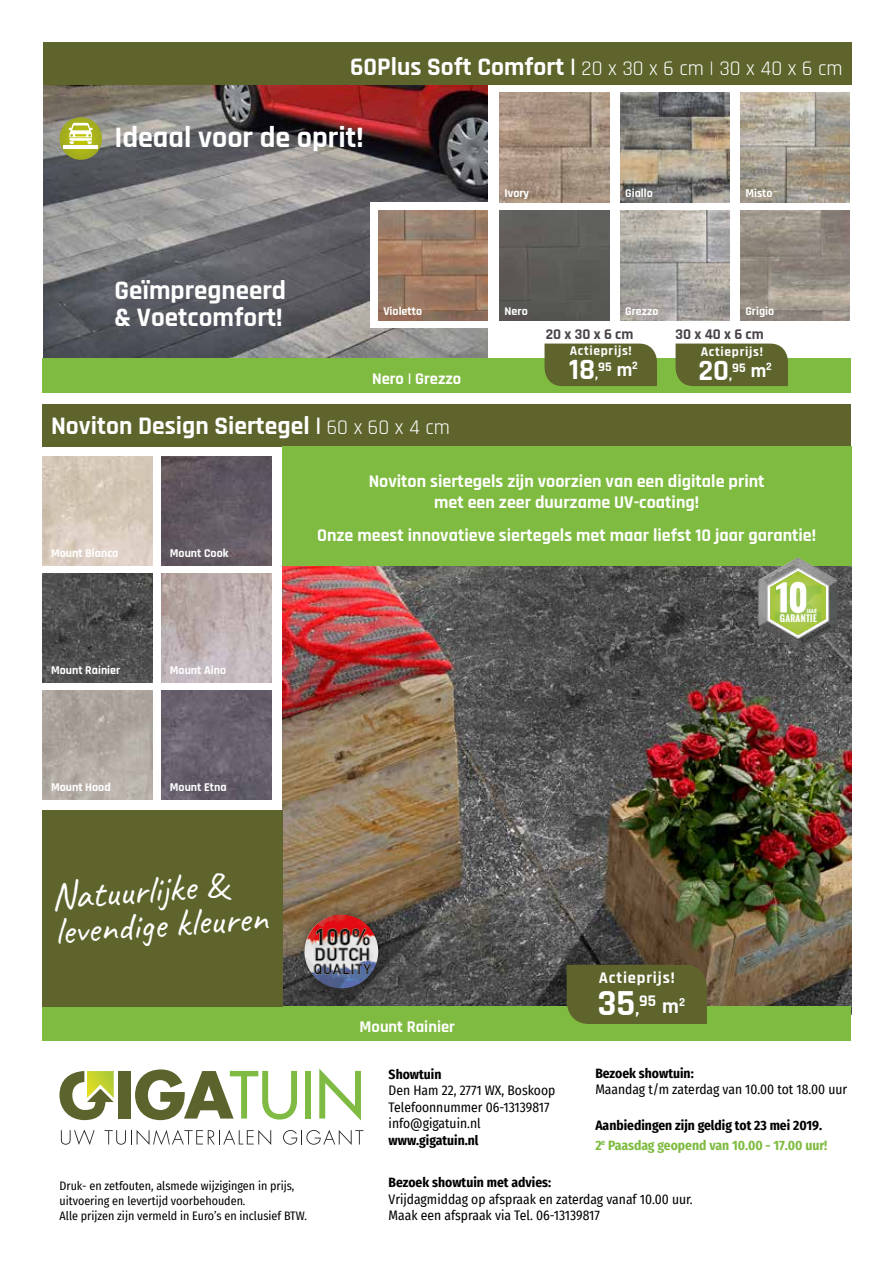
<style>
.page{position:relative;width:893px;height:1263px;background:#fff}
.page>*{position:absolute;margin:0;border:0;box-sizing:border-box;transform-origin:0 0}
.t1{font:38.85px/35.2px "Caveat";color:#fff}
.t2{font:700 37.2px "Rajdhani";color:#fff}
.t3{font:700 30px "Rajdhani";color:#fff}
.t4{font:700 29.85px "Rajdhani";color:#fff}
.t5{font:700 27px/27px "Rajdhani";color:#fff}
.t6{font:700 25.5px "Rajdhani";color:#fff}
.t7{font:21px "Rajdhani";color:#fff}
.t8{font:700 18px/21px "Rajdhani";color:#fff;text-align:center}
.t9{font:700 16.5px "Rajdhani";color:#fff}
.t10{font:700 16.5px "Rajdhani";letter-spacing:.05em;color:#fff}
.t11{font:700 16.35px "Rajdhani";color:#fff}
.t12{font:700 15px "Rajdhani";color:#494249}
.t13{font:13.5px/16.5px "Fira Sans Condensed";color:#000}
.t14{font:700 13.5px/19.5px "Fira Sans Condensed";color:#000}
.t15{font:700 13.5px "Rajdhani";letter-spacing:.05em;color:#fff}
.t16{font:700 13.2px "Rajdhani";color:#fff}
.t17{font:12px/15px "Fira Sans Condensed";color:#000}
.t18{font:700 12px "Rajdhani";color:#fff}
.t19{font:700 8.7px "Oswald";letter-spacing:.04em;color:#fff}
.t20{font:700 4.8px "Oswald";color:#fff}
.s1{font-weight:700;font-size:25.5px}
.s2{font-size:14.85px}
.s3{font-size:19.5px}
.s4{font-size:11.4px}
.s5{font-weight:400;font-size:21px}
.s6{font-size:18.6px}
.s7{font-size:21px}
.s8{font-size:12.3px}
.s9{color:#7fbb41}
</style>
<div class="page">
<img style="left:282px;top:566px;width:569px;height:441px">
<img style="left:43px;top:85px;width:445px;height:273px">
<div style="left:370px;top:202px;width:125px;height:126px;background:#fff"></div>
<div style="left:43px;top:1007px;width:446px;height:34px;background:#7fbb41"></div>
<div style="left:43px;top:43px;width:808px;height:42px;background:#5e642c"></div>
<img style="left:499px;top:93px;width:110px;height:109px">
<img style="left:740px;top:93px;width:110px;height:109px">
<img style="left:620px;top:93px;width:110px;height:109px">
<div style="left:488px;top:358px;width:362px;height:34px;background:#7fbb41"></div>
<div style="left:43px;top:358px;width:445px;height:34px;background:#7fbb41"></div>
<div style="left:43px;top:404px;width:808px;height:42px;background:#5e642c"></div>
<div style="left:463px;top:1007px;width:388px;height:34px;background:#7fbb41"></div>
<div style="left:43px;top:811px;width:240px;height:196px;background:#5e642c"></div>
<img style="left:499px;top:210px;width:110px;height:110px">
<img style="left:740px;top:210px;width:110px;height:110px">
<img style="left:620px;top:210px;width:110px;height:110px">
<img style="left:378px;top:210px;width:110px;height:110px">
<img style="left:161px;top:573px;width:110px;height:110px">
<img style="left:161px;top:456px;width:110px;height:110px">
<img style="left:161px;top:690px;width:110px;height:110px">
<img style="left:43px;top:573px;width:109px;height:110px">
<img style="left:43px;top:456px;width:109px;height:110px">
<img style="left:43px;top:690px;width:109px;height:110px">
<div style="left:291px;top:901px;width:101px;height:101px;background:#000;opacity:.45"></div>
<img style="left:304px;top:915px;width:74px;height:73px;border-radius:37px">
<div style="left:282px;top:446px;width:569px;height:120px;background:#7fbb41"></div>
<svg style="left:758px;top:557px;width:79px;height:92px"></svg>
<svg style="left:61px;top:1129px;width:34px;height:16px"></svg>
<svg style="left:105px;top:1130px;width:166px;height:15px"></svg>
<svg style="left:283px;top:1130px;width:80px;height:15px"></svg>
<div style="left:118px;top:1071px;width:13px;height:47px;background:#5d632c"></div>
<svg style="left:60px;top:1071px;width:54px;height:49px"></svg>
<svg style="left:135px;top:1069px;width:162px;height:51px"></svg>
<div style="left:305px;top:1071px;width:6px;height:47px;background:#7fbb42"></div>
<svg style="left:319px;top:1069px;width:42px;height:51px"></svg>
<div style="left:676px;top:344px;width:112px;height:42px;background:#5e642c"></div>
<svg style="left:60px;top:117px;width:42px;height:43px"></svg>
<svg style="left:69px;top:123px;width:24px;height:21px"></svg>
<hr style="left:63px;top:145px;width:35px;height:4px;background:#fff">
<div style="left:544px;top:344px;width:113px;height:42px;background:#5e642c"></div>
<div style="left:567px;top:965px;width:140px;height:59px;background:#5e642c"></div>
<h3 class="t7" style="left:350px;top:57px;width:494px"><span class="s1">60Plus Soft Comfort |</span> 20 x 30 x 6 cm | 30 x 40 x 6 cm</h3>
<h3 class="t3" style="left:114px;top:120px;width:251px">Ideaal voor de oprit!</h3>
<p class="t18" style="left:504px;top:186px;width:26px">Ivory</p>
<p class="t18" style="left:625px;top:186px;width:29px">Giallo</p>
<p class="t18" style="left:745px;top:186px;width:29px">Misto</p>
<h3 class="t5" style="left:114px;top:278px;width:173px">Geïmpregneerd &amp; Voetcomfort!</h3>
<p class="t18" style="left:383px;top:304px;width:40px">Violetto</p>
<p class="t18" style="left:504px;top:304px;width:25px">Nero</p>
<p class="t18" style="left:625px;top:304px;width:35px">Grezzo</p>
<p class="t18" style="left:745px;top:304px;width:30px">Grigio</p>
<p class="t9" style="left:372px;top:368px;width:91px">Nero | Grezzo</p>
<p class="t12" style="left:546px;top:325px;width:89px">20 x 30 x 6 cm</p>
<p class="t12" style="left:676px;top:325px;width:90px">30 x 40 x 6 cm</p>
<p class="t15" style="left:570px;top:343px;width:64px">Actieprijs!</p>
<p class="t15" style="left:701px;top:343px;width:64px">Actieprijs!</p>
<h3 class="t4" style="left:569px;top:351px;width:31px">18<span class="s2">,</span></h3>
<p class="t16" style="left:598px;top:359px;width:41px">95 <span class="s3">m</span><span class="s4">2</span></p>
<h3 class="t4" style="left:698px;top:352px;width:35px">20<span class="s2">,</span></h3>
<p class="t16" style="left:732px;top:360px;width:41px">95 <span class="s3">m</span><span class="s4">2</span></p>
<h3 class="t6" style="left:51px;top:410px;width:400px">Noviton Design Siertegel | <span class="s5">60 x 60 x 4 cm</span></h3>
<p class="t18" style="left:51px;top:546px;width:69px">Mount Blanca</p>
<p class="t18" style="left:51px;top:663px;width:71px">Mount Rainier</p>
<p class="t18" style="left:170px;top:546px;width:60px">Mount Cook</p>
<p class="t18" style="left:170px;top:663px;width:58px">Mount Aino</p>
<h3 class="t8" style="left:369px;top:472px;width:397px">Noviton siertegels zijn voorzien van een digitale print met een zeer duurzame UV-coating!</h3>
<h3 class="t8" style="left:317px;top:526px;width:500px">Onze meest innovatieve siertegels met maar liefst 10 jaar garantie!</h3>
<p class="t20" style="left:807px;top:607px;width:12px">JAAR</p>
<p class="t19" style="left:780px;top:611px;width:39px">GARANTIE</p>
<p class="t18" style="left:51px;top:780px;width:61px">Mount Hood</p>
<p class="t18" style="left:170px;top:780px;width:58px">Mount Etna</p>
<h1 class="t1" style="left:51px;top:879px;width:215px;rotate:-4deg">Natuurlijke &amp; levendige kleuren</h1>
<p class="t17" style="left:60px;top:1178px;width:249px">Druk- en zetfouten, alsmede wijzigingen in prijs, uitvoering en levertijd voorbehouden.<br>Alle prijzen zijn vermeld in Euro’s en inclusief BTW.</p>
<p class="t10" style="left:599px;top:968px;width:78px">Actieprijs!</p>
<p class="t9" style="left:360px;top:1017px;width:97px">Mount Rainier</p>
<h2 class="t2" style="left:598px;top:980px;width:43px">35<span class="s6">,</span></h2>
<p class="t11" style="left:639px;top:990px;width:47px">95 <span class="s7">m</span><span class="s8">2</span></p>
<p class="t14" style="left:595px;top:1062px;width:100px">Bezoek showtuin:</p>
<p class="t13" style="left:595px;top:1081px;width:253px">Maandag t/m zaterdag van 10.00 tot 18.00 uur</p>
<p class="t14" style="left:595px;top:1115px;width:234px">Aanbiedingen zijn geldig tot 23 mei 2019.<br><span class="s9">2</span><sup>e</sup> <span class="s9">Paasdag geopend van 10.00 - 17.00 uur!</span></p>
<p class="t14" style="left:389px;top:1063px;width:54px">Showtuin</p>
<p class="t13" style="left:389px;top:1082px;width:168px">Den Ham 22, 2771 WX, Boskoop<br>Telefoonnummer 06-13139817 info@gigatuin.nl</p>
<p class="t14" style="left:389px;top:1129px;width:92px">www.gigatuin.nl</p>
<p class="t14" style="left:389px;top:1172px;width:164px">Bezoek showtuin met advies:</p>
<p class="t13" style="left:389px;top:1190px;width:306px">Vrijdagmiddag op afspraak en zaterdag vanaf 10.00 uur.<br>Maak een afspraak via Tel. 06-13139817</p>
</div>
